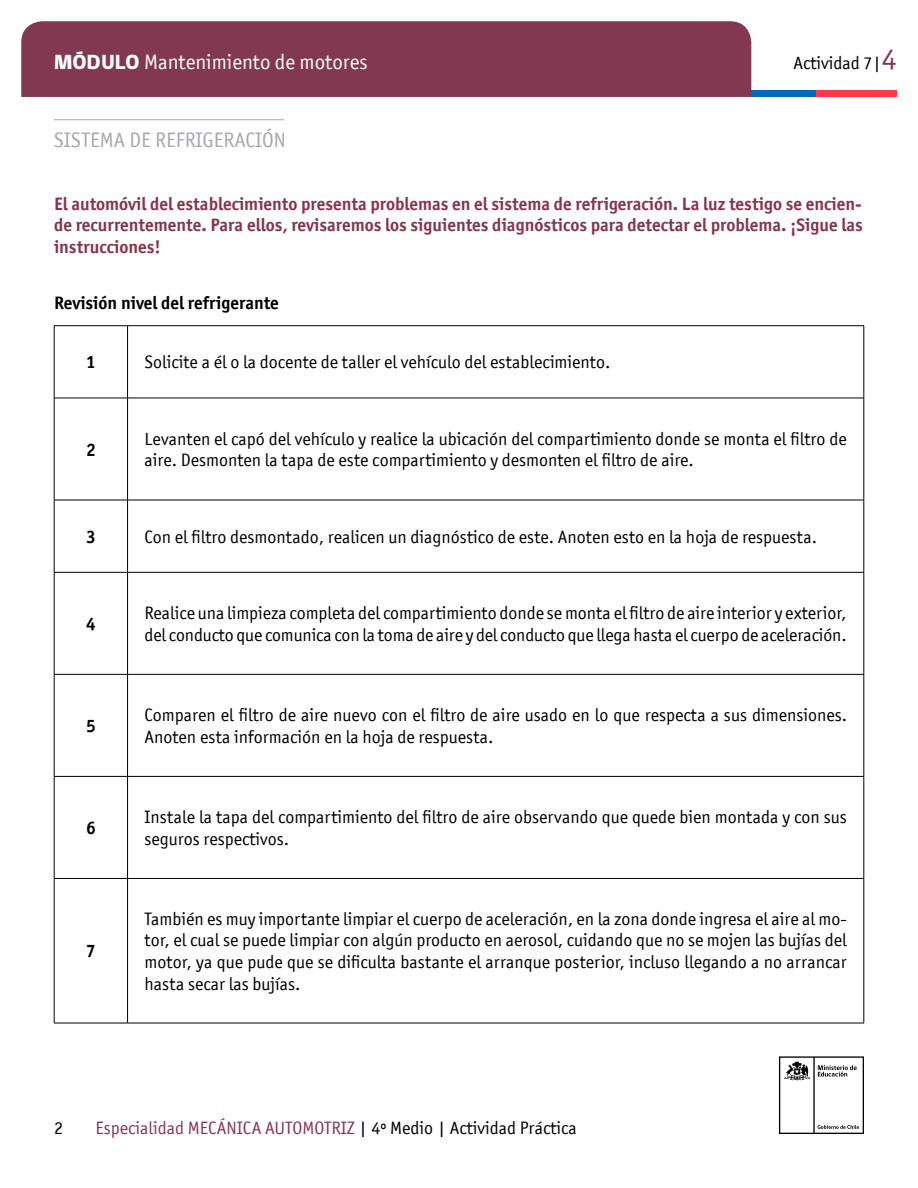
<style>
.page{position:relative;width:918px;height:1188px;background:#fff}
.page>*{position:absolute;margin:0;border:0;box-sizing:border-box;transform-origin:0 0}
.t1{font:21px "Officina San ITC";color:#fff}
.t2{font:21px "Officina San ITC";color:#a7a9ac}
.t3{font:18px/21.6px "Officina San ITC";color:#000}
.t4{font:700 18px/21.6px "Officina San ITC";color:#86354c;text-align:justify}
.t5{font:18px "Officina San ITC";color:#833851}
.t6{font:700 18px "Officina San ITC";color:#000}
.s1{font-family:"gob CL";font-weight:800}
.s2{font-size:30px;color:#833851}
.s3{color:#000}
</style>
<div class="page">
<svg style="left:779px;top:1056px;width:85px;height:78px"></svg>
<div style="left:21px;top:21px;width:730px;height:76px;background:#833851"></div>
<div style="left:751px;top:90px;width:65px;height:7px;background:#0069b8"></div>
<div style="left:816px;top:90px;width:81px;height:7px;background:#ff3945"></div>
<hr style="left:54px;top:119px;width:230px;height:1px;background:#a7a9ac">
<hr style="left:54px;top:325px;width:74px;height:1px;background:#000">
<hr style="left:54px;top:326px;width:1px;height:72px;background:#000">
<hr style="left:128px;top:325px;width:736px;height:1px;background:#000">
<hr style="left:127px;top:326px;width:1px;height:72px;background:#000">
<hr style="left:864px;top:326px;width:1px;height:72px;background:#000">
<hr style="left:54px;top:398px;width:74px;height:1px;background:#000">
<hr style="left:54px;top:398px;width:1px;height:102px;background:#000">
<hr style="left:128px;top:398px;width:736px;height:1px;background:#000">
<hr style="left:127px;top:398px;width:1px;height:102px;background:#000">
<hr style="left:864px;top:398px;width:1px;height:102px;background:#000">
<hr style="left:54px;top:500px;width:74px;height:1px;background:#000">
<hr style="left:54px;top:500px;width:1px;height:72px;background:#000">
<hr style="left:128px;top:500px;width:736px;height:1px;background:#000">
<hr style="left:127px;top:500px;width:1px;height:72px;background:#000">
<hr style="left:864px;top:500px;width:1px;height:72px;background:#000">
<hr style="left:54px;top:572px;width:74px;height:1px;background:#000">
<hr style="left:54px;top:572px;width:1px;height:102px;background:#000">
<hr style="left:128px;top:572px;width:736px;height:1px;background:#000">
<hr style="left:127px;top:572px;width:1px;height:102px;background:#000">
<hr style="left:864px;top:572px;width:1px;height:102px;background:#000">
<hr style="left:54px;top:674px;width:74px;height:1px;background:#000">
<hr style="left:54px;top:675px;width:1px;height:101px;background:#000">
<hr style="left:128px;top:674px;width:736px;height:1px;background:#000">
<hr style="left:127px;top:675px;width:1px;height:101px;background:#000">
<hr style="left:864px;top:675px;width:1px;height:101px;background:#000">
<hr style="left:54px;top:776px;width:74px;height:1px;background:#000">
<hr style="left:54px;top:777px;width:1px;height:101px;background:#000">
<hr style="left:128px;top:776px;width:736px;height:1px;background:#000">
<hr style="left:127px;top:777px;width:1px;height:101px;background:#000">
<hr style="left:864px;top:777px;width:1px;height:101px;background:#000">
<hr style="left:54px;top:878px;width:74px;height:1px;background:#000">
<hr style="left:54px;top:879px;width:1px;height:144px;background:#000">
<hr style="left:128px;top:878px;width:736px;height:1px;background:#000">
<hr style="left:127px;top:879px;width:1px;height:144px;background:#000">
<hr style="left:864px;top:879px;width:1px;height:144px;background:#000">
<hr style="left:54px;top:1023px;width:74px;height:1px;background:#000">
<hr style="left:128px;top:1023px;width:736px;height:1px;background:#000">
<p class="t1" style="left:54px;top:50px;width:315px"><span class="s1">MÓDULO</span> Mantenimiento de motores</p>
<p class="t3" style="left:794px;top:52px;width:105px">Actividad 7|<span class="s2">4</span></p>
<p class="t2" style="left:54px;top:128px;width:234px">SISTEMA DE REFRIGERACIÓN</p>
<p class="t4" style="left:54px;top:193px;width:810px">El automóvil del establecimiento presenta problemas en el sistema de refrigeración. La luz testigo se encien&shy;de recurrentemente. Para ellos, revisaremos los siguientes diagnósticos para detectar el problema. ¡Sigue las instrucciones!</p>
<p class="t6" style="left:54px;top:291px;width:226px">Revisión nivel del refrigerante</p>
<p class="t6" style="left:86px;top:351px;width:11px">1</p>
<p class="t3" style="left:145px;top:351px;width:467px">Solicite a él o la docente de taller el vehículo del establecimiento.</p>
<p class="t6" style="left:86px;top:438px;width:11px">2</p>
<p class="t3" style="left:145px;top:428px;width:704px">Levanten el capó del vehículo y realice la ubicación del compartimiento donde se monta el filtro de aire. Desmonten la tapa de este compartimiento y desmonten el filtro de aire.</p>
<p class="t6" style="left:86px;top:525px;width:11px">3</p>
<p class="t3" style="left:145px;top:526px;width:674px">Con el filtro desmontado, realicen un diagnóstico de este. Anoten esto en la hoja de respuesta.</p>
<p class="t6" style="left:86px;top:613px;width:11px">4</p>
<p class="t3" style="left:145px;top:602px;width:704px">Realice una limpieza completa del compartimiento donde se monta el filtro de aire interior y exterior, del conducto que comunica con la toma de aire y del conducto que llega hasta el cuerpo de aceleración.</p>
<p class="t6" style="left:86px;top:715px;width:11px">5</p>
<p class="t3" style="left:145px;top:704px;width:704px">Comparen el filtro de aire nuevo con el filtro de aire usado en lo que respecta a sus dimensiones.<br>Anoten esta información en la hoja de respuesta.</p>
<p class="t6" style="left:86px;top:817px;width:11px">6</p>
<p class="t3" style="left:145px;top:806px;width:704px">Instale la tapa del compartimiento del filtro de aire observando que quede bien montada y con sus seguros respectivos.</p>
<p class="t6" style="left:86px;top:940px;width:11px">7</p>
<p class="t3" style="left:145px;top:908px;width:704px;text-align:justify">También es muy importante limpiar el cuerpo de aceleración, en la zona donde ingresa el aire al mo&shy;tor, el cual se puede limpiar con algún producto en aerosol, cuidando que no se mojen las bujías del motor, ya que pude que se dificulta bastante el arranque posterior, incluso llegando a no arrancar hasta secar las bujías.</p>
<p class="t3" style="left:54px;top:1117px;width:10px">2</p>
<p class="t5" style="left:95px;top:1118px;width:483px">Especialidad MECÁNICA AUTOMOTRIZ <span class="s3">| 4º Medio | Actividad Práctica</span></p>
</div>
